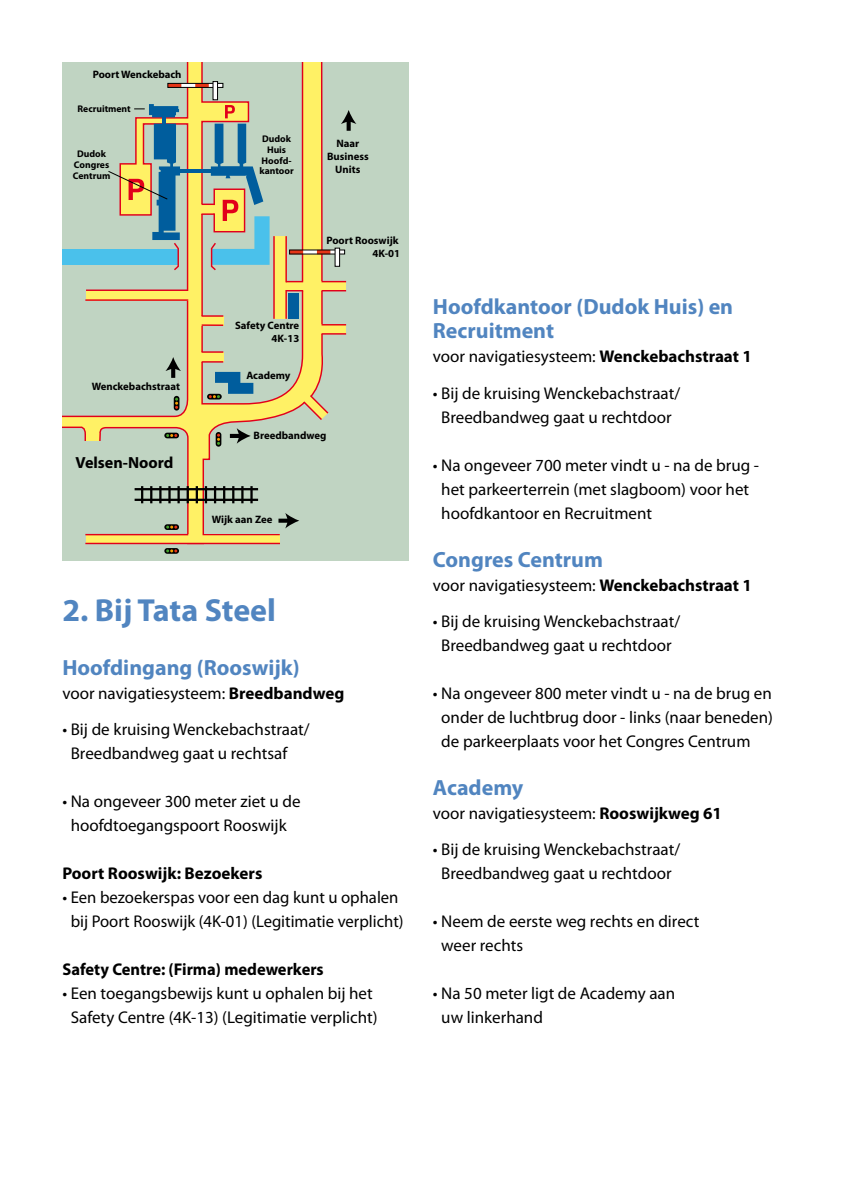
<style>
.page{position:relative;width:842px;height:1191px;background:#fff}
.page>*{position:absolute;margin:0;border:0;box-sizing:border-box;transform-origin:0 0}
.t1{font:700 32px "Myriad Pro";color:#5185c0}
.t2{font:700 22px/24px "Myriad Pro";color:#5185c0}
.t3{font:17px/24px "Myriad Pro";color:#000;text-align:center}
.t4{font:700 17px "Myriad Pro";color:#000}
.t5{font:700 16.2px "Myriad Pro";color:#000}
.t6{font:700 10.8px/12.8px "Myriad Pro";color:#000;text-align:right}
.t7{font:700 9.6px/10.8px "Myriad Pro";color:#000;text-align:center}
.s1{font-weight:700}
</style>
<div class="page">
<div style="left:62px;top:62px;width:347px;height:498px;background:#c0d4c2"></div>
<svg style="left:62px;top:62px;width:263px;height:483px"></svg>
<div style="left:201px;top:353px;width:22px;height:9px;background:#fff165"></div>
<hr style="left:202px;top:351px;width:21px;height:2px;background:#e2001a">
<svg style="left:202px;top:361px;width:21px;height:1px"></svg>
<div style="left:201px;top:316px;width:22px;height:9px;background:#fff165"></div>
<hr style="left:202px;top:315px;width:21px;height:2px;background:#e2001a">
<hr style="left:202px;top:324px;width:21px;height:2px;background:#e2001a">
<div style="left:321px;top:282px;width:25px;height:9px;background:#fff165"></div>
<svg style="left:321px;top:290px;width:25px;height:1px"></svg>
<svg style="left:321px;top:281px;width:25px;height:1px"></svg>
<div style="left:321px;top:325px;width:25px;height:9px;background:#fff165"></div>
<svg style="left:321px;top:333px;width:25px;height:1px"></svg>
<svg style="left:321px;top:324px;width:25px;height:1px"></svg>
<svg style="left:302px;top:393px;width:27px;height:28px"></svg>
<div style="left:286px;top:282px;width:18px;height:9px;background:#fff165"></div>
<svg style="left:287px;top:290px;width:16px;height:1px"></svg>
<hr style="left:285px;top:290px;width:2px;height:29px;background:#e2001a">
<hr style="left:285px;top:236px;width:2px;height:46px;background:#e2001a">
<hr style="left:273px;top:236px;width:2px;height:83px;background:#e2001a">
<svg style="left:287px;top:281px;width:16px;height:1px"></svg>
<div style="left:86px;top:291px;width:103px;height:9px;background:#fff165"></div>
<hr style="left:86px;top:289px;width:102px;height:2px;background:#e2001a">
<hr style="left:85px;top:299px;width:103px;height:2px;background:#e2001a">
<div style="left:86px;top:534px;width:194px;height:9px;background:#fff165"></div>
<hr style="left:85px;top:534px;width:103px;height:1px;background:#e2001a">
<hr style="left:203px;top:534px;width:77px;height:1px;background:#e2001a">
<hr style="left:85px;top:543px;width:195px;height:1px;background:#e2001a">
<div style="left:201px;top:204px;width:22px;height:9px;background:#fff165"></div>
<hr style="left:201px;top:213px;width:22px;height:2px;background:#e2001a">
<svg style="left:216px;top:432px;width:5px;height:15px"></svg>
<svg style="left:217px;top:434px;width:3px;height:11px"></svg>
<svg style="left:174px;top:396px;width:5px;height:14px"></svg>
<svg style="left:175px;top:398px;width:3px;height:11px"></svg>
<svg style="left:164px;top:433px;width:15px;height:5px"></svg>
<svg style="left:166px;top:434px;width:11px;height:3px"></svg>
<svg style="left:164px;top:524px;width:15px;height:6px"></svg>
<svg style="left:166px;top:525px;width:11px;height:3px"></svg>
<svg style="left:164px;top:548px;width:15px;height:6px"></svg>
<svg style="left:166px;top:549px;width:11px;height:3px"></svg>
<svg style="left:207px;top:394px;width:15px;height:5px"></svg>
<svg style="left:209px;top:372px;width:44px;height:26px"></svg>
<div style="left:288px;top:293px;width:11px;height:26px;background:#005d9d"></div>
<div style="left:335px;top:248px;width:5px;height:18px;background:#fff"></div>
<div style="left:335px;top:248px;width:5px;height:19px;border:1px solid #000"></div>
<div style="left:79px;top:441px;width:28px;height:10px;background:#c0d4c2"></div>
<svg style="left:341px;top:110px;width:15px;height:21px"></svg>
<svg style="left:278px;top:513px;width:21px;height:15px"></svg>
<svg style="left:230px;top:428px;width:21px;height:16px"></svg>
<svg style="left:165px;top:357px;width:16px;height:21px"></svg>
<svg style="left:225px;top:105px;width:10px;height:13px"></svg>
<div style="left:168px;top:83px;width:13px;height:5px;background:#e53517"></div>
<div style="left:195px;top:83px;width:14px;height:5px;background:#e53517"></div>
<div style="left:182px;top:83px;width:13px;height:5px;background:#fff"></div>
<div style="left:168px;top:83px;width:55px;height:5px;border:1px solid #000"></div>
<div style="left:213px;top:82px;width:5px;height:18px;background:#fff"></div>
<div style="left:213px;top:81px;width:5px;height:19px;border:1px solid #000"></div>
<svg style="left:202px;top:124px;width:68px;height:148px"></svg>
<hr style="left:179px;top:169px;width:33px;height:4px;background:#005d9d">
<hr style="left:135px;top:488px;width:123px;height:2px;background:#000">
<hr style="left:135px;top:499px;width:123px;height:2px;background:#000">
<svg style="left:141px;top:486px;width:2px;height:17px"></svg>
<svg style="left:150px;top:486px;width:2px;height:17px"></svg>
<hr style="left:159px;top:486px;width:3px;height:17px;background:#000">
<hr style="left:168px;top:486px;width:3px;height:17px;background:#000">
<hr style="left:177px;top:486px;width:3px;height:17px;background:#000">
<svg style="left:187px;top:486px;width:2px;height:17px"></svg>
<svg style="left:196px;top:486px;width:2px;height:17px"></svg>
<svg style="left:205px;top:486px;width:2px;height:17px"></svg>
<svg style="left:214px;top:486px;width:2px;height:17px"></svg>
<svg style="left:223px;top:486px;width:2px;height:17px"></svg>
<svg style="left:232px;top:486px;width:2px;height:17px"></svg>
<hr style="left:241px;top:486px;width:3px;height:17px;background:#000">
<hr style="left:250px;top:486px;width:3px;height:17px;background:#000">
<svg style="left:107px;top:104px;width:73px;height:168px"></svg>
<p class="t6" style="left:93px;top:68px;width:90px">Poort Wenckebach</p>
<p class="t7" style="left:77px;top:103px;width:55px">Recruitment</p>
<p class="t7" style="left:73px;top:149px;width:39px">Dudok<br>Congres<br>Centrum</p>
<p class="t6" style="left:92px;top:380px;width:90px">Wenckebachstraat</p>
<p class="t5" style="left:75px;top:453px;width:99px">Velsen-Noord</p>
<p class="t7" style="left:259px;top:133px;width:36px">Dudok<br>Huis<br>Hoofd&shy;kantoor</p>
<p class="t6" style="left:235px;top:319px;width:66px">Safety Centre<br>4K-13</p>
<p class="t6" style="left:246px;top:369px;width:46px">Academy</p>
<p class="t6" style="left:327px;top:137px;width:43px;text-align:center">Naar<br>Business<br>Units</p>
<p class="t6" style="left:326px;top:234px;width:75px;line-height:13.4px">Poort Rooswijk<br>4K-01</p>
<p class="t6" style="left:253px;top:429px;width:74px">Breedbandweg</p>
<p class="t6" style="left:212px;top:513px;width:62px">Wijk aan Zee</p>
<h1 class="t1" style="left:62px;top:592px;width:215px">2. Bij Tata Steel</h1>
<p class="t2" style="left:62px;top:655px;width:239px">Hoofdingang (Rooswijk)</p>
<p class="t3" style="left:62px;top:681px;width:283px">voor navigatiesysteem: <span class="s1">Breedbandweg</span></p>
<p class="t3" style="left:71px;top:717px;width:240px;text-align:left;text-indent:-8px">• Bij de kruising Wenckebachstraat/<br>Breedbandweg gaat u rechtsaf</p>
<p class="t3" style="left:62px;top:789px;width:240px">• Na ongeveer 300 meter ziet u de hoofdtoegangspoort Rooswijk</p>
<p class="t4" style="left:62px;top:863px;width:202px">Poort Rooswijk: Bezoekers</p>
<p class="t3" style="left:62px;top:885px;width:343px">• Een bezoekerspas voor een dag kunt u ophalen bij Poort Rooswijk (4K-01) (Legitimatie verplicht)</p>
<p class="t4" style="left:62px;top:959px;width:263px">Safety Centre: (Firma) medewerkers</p>
<p class="t3" style="left:62px;top:981px;width:317px">• Een toegangsbewijs kunt u ophalen bij het<br>Safety Centre (4K-13) (Legitimatie verplicht)</p>
<p class="t2" style="left:433px;top:295px;width:302px">Hoofdkantoor (Dudok Huis) en<br>Recruitment</p>
<p class="t3" style="left:433px;top:345px;width:320px">voor navigatiesysteem: <span class="s1">Wenckebachstraat 1</span></p>
<p class="t3" style="left:433px;top:381px;width:249px">• Bij de kruising Wenckebachstraat/<br>Breedbandweg gaat u rechtdoor</p>
<p class="t3" style="left:441px;top:453px;width:319px;text-align:left;text-indent:-8px">• Na ongeveer 700 meter vindt u - na de brug - het parkeerterrein (met slagboom) voor het hoofdkantoor en Recruitment</p>
<p class="t2" style="left:433px;top:547px;width:172px">Congres Centrum</p>
<p class="t3" style="left:433px;top:573px;width:320px">voor navigatiesysteem: <span class="s1">Wenckebachstraat 1</span></p>
<p class="t3" style="left:433px;top:609px;width:249px">• Bij de kruising Wenckebachstraat/<br>Breedbandweg gaat u rechtdoor</p>
<p class="t3" style="left:441px;top:681px;width:333px;text-align:justify;text-indent:-8px">• Na ongeveer 800 meter vindt u - na de brug en onder de luchtbrug door - links (naar beneden) de parkeerplaats voor het Congres Centrum</p>
<p class="t2" style="left:433px;top:775px;width:92px">Academy</p>
<p class="t3" style="left:433px;top:801px;width:291px">voor navigatiesysteem: <span class="s1">Rooswijkweg 61</span></p>
<p class="t3" style="left:433px;top:837px;width:249px">• Bij de kruising Wenckebachstraat/<br>Breedbandweg gaat u rechtdoor</p>
<p class="t3" style="left:441px;top:909px;width:259px;text-align:left;text-indent:-8px">• Neem de eerste weg rechts en direct weer rechts</p>
<p class="t3" style="left:441px;top:981px;width:235px;text-align:left;text-indent:-8px">• Na 50 meter ligt de Academy aan uw linkerhand</p>
</div>
